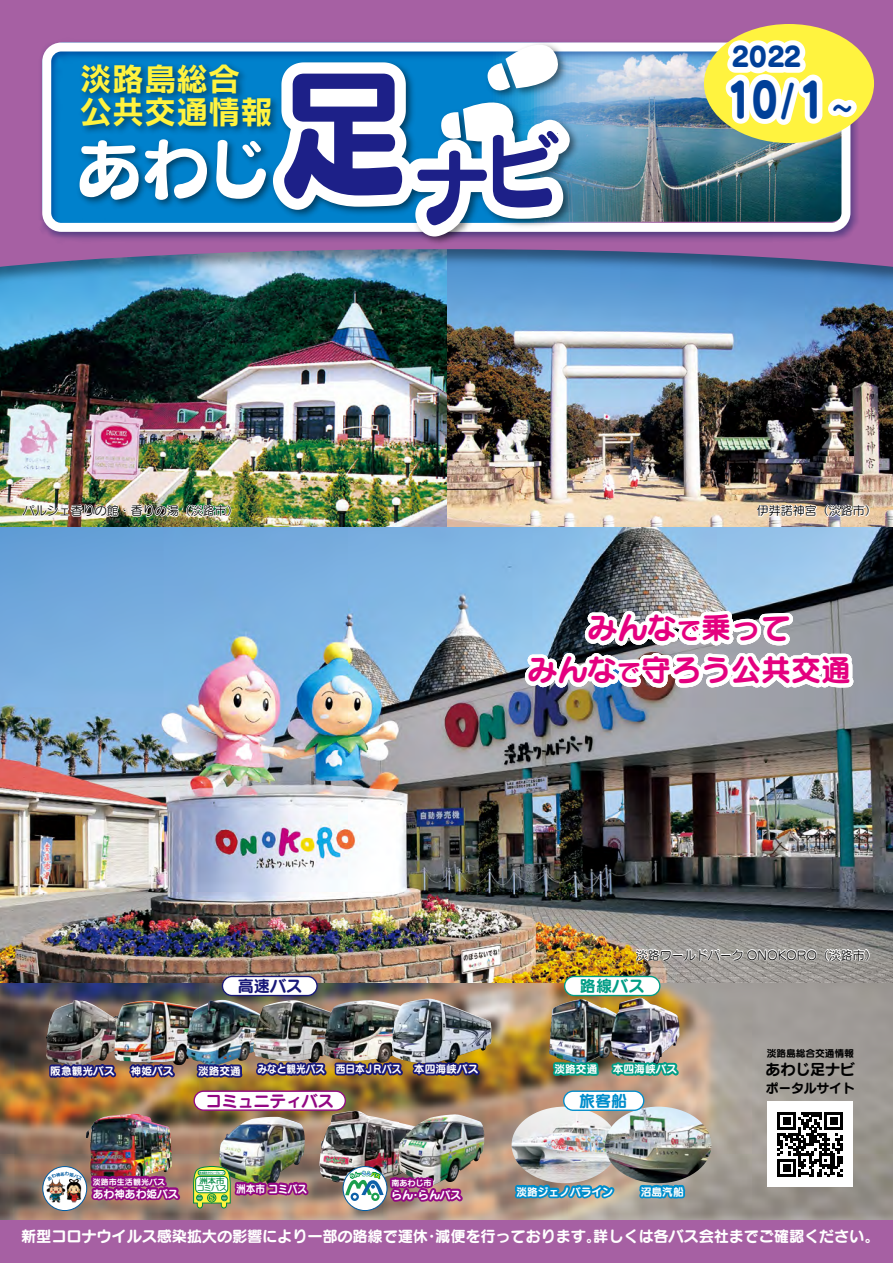
<style>
.page{position:relative;width:893px;height:1263px;background:#fff}
.page>*{position:absolute;margin:0;border:0;box-sizing:border-box;transform-origin:0 0}
.t1{font:67.35px "Slump Std DB";color:#fff}
.t2{font:47.55px "Seurat Pro N EB";color:#003f98;scale:.82 1}
.t3{font:32.1px/33.6px "Rodin Pro B";color:#fff33f}
.t4{font:30px/42px "Seurat Pro N B";color:#e4007f;text-align:center}
.t5{font:27px "Seurat Pro N EB";color:#003f98}
.t6{font:16.2px "Seurat Pro B";color:#181878}
.t7{font:16.2px "Seurat Pro B";color:#009d85}
.t8{font:16.05px "Seurat Pro B";color:#920783}
.t9{font:16.05px "Seurat Pro B";color:#008dcb}
.t10{font:15.3px "Seurat Pro N B";letter-spacing:-.02em;color:#fff}
.t11{font:15.15px "Seurat Pro N B";letter-spacing:-.02em;color:#000}
.t12{font:12.9px "Seurat Pro N B";letter-spacing:-.02em;color:#000}
.t13{font:12px "Seurat Pro M";color:#000}
.t14{font:10.8px "Seurat Pro N B";color:#fff}
.t15{font:10.8px "Seurat Pro N B";color:#fff;scale:.9 1}
.t16{font:9.9px "Seurat Pro N B";letter-spacing:-.02em;color:#000}
.t17{font:8.1px "Seurat Pro N B";color:#fff}
.t18{font:7.5px/7.4px "FG Maru Gothic Ca B";color:#008842;text-align:center;scale:1.11 1}
.t19{font:5.85px "Matisse Pro N B";color:#fff33f;scale:1.11 1}
.t20{font:3px "Mode Min A Std B";letter-spacing:-.04em;color:#008842;scale:.75 1}
.s1{font-size:143.85px;color:#1d2088}
.s2{font-size:84.15px;color:#1d2088}
.s3{font-size:39.6px}
.s4{font-size:25.8px}
.s5{font-size:24px}
.s6{font-size:7.2px}
</style>
<div class="page">
<img style="left:0;top:290px;width:893px;height:930px">
<div style="left:0;top:1220px;width:893px;height:43px;background:#a660a3"></div>
<img style="left:687px;top:1106px;width:24px;height:77px">
<img style="left:86px;top:1114px;width:86px;height:29px">
<svg style="left:43px;top:1166px;width:44px;height:44px"></svg>
<div style="left:43px;top:1166px;width:44px;height:45px;border:1px solid #005aa0;border-radius:50%"></div>
<img style="left:46px;top:1176px;width:1px;height:28px">
<img style="left:482px;top:1114px;width:2px;height:71px">
<div style="left:222px;top:976px;width:95px;height:19px;background:#fff;border-radius:10px"></div>
<div style="left:222px;top:976px;width:96px;height:20px;border:1px solid #181878;border-radius:10px"></div>
<img style="left:118px;top:1000px;width:68px;height:65px">
<img style="left:186px;top:1000px;width:67px;height:65px">
<img style="left:126px;top:1042px;width:51px;height:56px">
<img style="left:47px;top:928px;width:71px;height:170px">
<img style="left:253px;top:1000px;width:71px;height:32px">
<img style="left:324px;top:1000px;width:68px;height:32px">
<img style="left:392px;top:999px;width:100px;height:64px">
<img style="left:549px;top:999px;width:62px;height:32px">
<img style="left:611px;top:997px;width:69px;height:34px">
<img style="left:512px;top:1031px;width:175px;height:189px">
<div style="left:565px;top:976px;width:95px;height:19px;background:#fff;border-radius:10px"></div>
<div style="left:564px;top:976px;width:96px;height:20px;border:1px solid #009d85;border-radius:10px"></div>
<img style="left:0;top:268px;width:893px;height:22px">
<svg style="left:0;top:0;width:893px;height:268px;background:#9964a4"></svg>
<img style="left:36px;top:36px;width:827px;height:208px">
<img style="left:42px;top:43px;width:808px;height:189px">
<img style="left:69px;top:38px;width:514px;height:223px">
<svg style="left:253px;top:28px;width:336px;height:220px"></svg>
<div style="left:316px;top:93px;width:56px;height:9px;background:#fff"></div>
<img style="left:21px;top:466px;width:211px;height:58px">
<img style="left:756px;top:495px;width:114px;height:24px">
<svg style="left:635px;top:942px;width:235px;height:26px"></svg>
<svg style="left:521px;top:607px;width:336px;height:88px"></svg>
<div style="left:704px;top:24px;width:170px;height:119px;background:#fff33f;border-radius:50%"></div>
<svg style="left:717px;top:35px;width:145px;height:95px"></svg>
<div style="left:767px;top:1101px;width:86px;height:86px;background:#fff"></div>
<svg style="left:778px;top:1112px;width:65px;height:65px"></svg>
<img style="left:47px;top:1143px;width:135px;height:77px">
<img style="left:193px;top:1032px;width:289px;height:188px">
<h3 class="t3" style="left:80px;top:60px;width:194px">淡路島総合公共交通情報</h3>
<h1 class="t1" style="left:76px;top:123px;width:485px">あわじ<span class="s1">足</span><span class="s2">ナビ</span></h1>
<h3 class="t5" style="left:732px;top:38px;width:71px">2022</h3>
<h2 class="t2" style="left:727px;top:66px;width:155px">10<span class="s3">/</span>１<span class="s4">～</span></h2>
<p class="t13" style="left:23px;top:503px;width:218px">パルシェ香りの館・香りの湯（淡路市）</p>
<p class="t13" style="left:757px;top:503px;width:121px">伊弉諾神宮（淡路市）</p>
<h3 class="t4" style="left:527px;top:606px;width:325px">みんな<span class="s5">で</span>乗って<br>みんな<span class="s5">で</span>守ろう公共交通</h3>
<p class="t6" style="left:238px;top:975px;width:66px">高速バス</p>
<p class="t13" style="left:636px;top:947px;width:243px">淡路ワールドパーク ONOKORO（淡路市）</p>
<p class="t7" style="left:580px;top:975px;width:66px">路線バス</p>
<p class="t14" style="left:50px;top:1063px;width:66px">阪急観光バス</p>
<p class="t14" style="left:131px;top:1063px;width:45px">神姫バス</p>
<p class="t14" style="left:198px;top:1063px;width:45px">淡路交通</p>
<p class="t15" style="left:257px;top:1061px;width:247px">みなと観光バス 西日本ＪＲバス 本四海峡バス</p>
<p class="t14" style="left:554px;top:1061px;width:45px">淡路交通</p>
<p class="t14" style="left:613px;top:1061px;width:66px">本四海峡バス</p>
<p class="t8" style="left:206px;top:1089px;width:129px">コミュニティバス</p>
<p class="t9" style="left:579px;top:1090px;width:50px">旅客船</p>
<p class="t17" style="left:93px;top:1176px;width:74px">淡路市生活観光バス</p>
<p class="t14" style="left:93px;top:1186px;width:88px">あわ神あわ姫バス</p>
<p class="t20" style="left:199px;top:1170px;width:34px">洲本観光タクシーグループ</p>
<p class="t19" style="left:209px;top:1194px;width:5px">S<span class="s6">U</span></p>
<p class="t18" style="left:197px;top:1177px;width:29px">洲本市コミバス</p>
<p class="t15" style="left:236px;top:1181px;width:80px">洲本市 コミバス</p>
<p class="t17" style="left:391px;top:1177px;width:42px">南あわじ市</p>
<p class="t14" style="left:391px;top:1187px;width:71px">らん・らんバス</p>
<p class="t14" style="left:516px;top:1184px;width:98px">淡路ジェノバライン</p>
<p class="t14" style="left:641px;top:1184px;width:45px">沼島汽船</p>
<p class="t16" style="left:767px;top:1046px;width:89px">淡路島総合交通情報</p>
<p class="t11" style="left:766px;top:1059px;width:91px">あわじ足ナビ</p>
<p class="t12" style="left:766px;top:1079px;width:90px">ポータルサイト</p>
<p class="t10" style="left:21px;top:1225px;width:860px">新型コロナウイルス感染拡大の影響により一部の路線で運休・減便を行っております。詳しくは各バス会社までご確認ください。</p>
</div>
